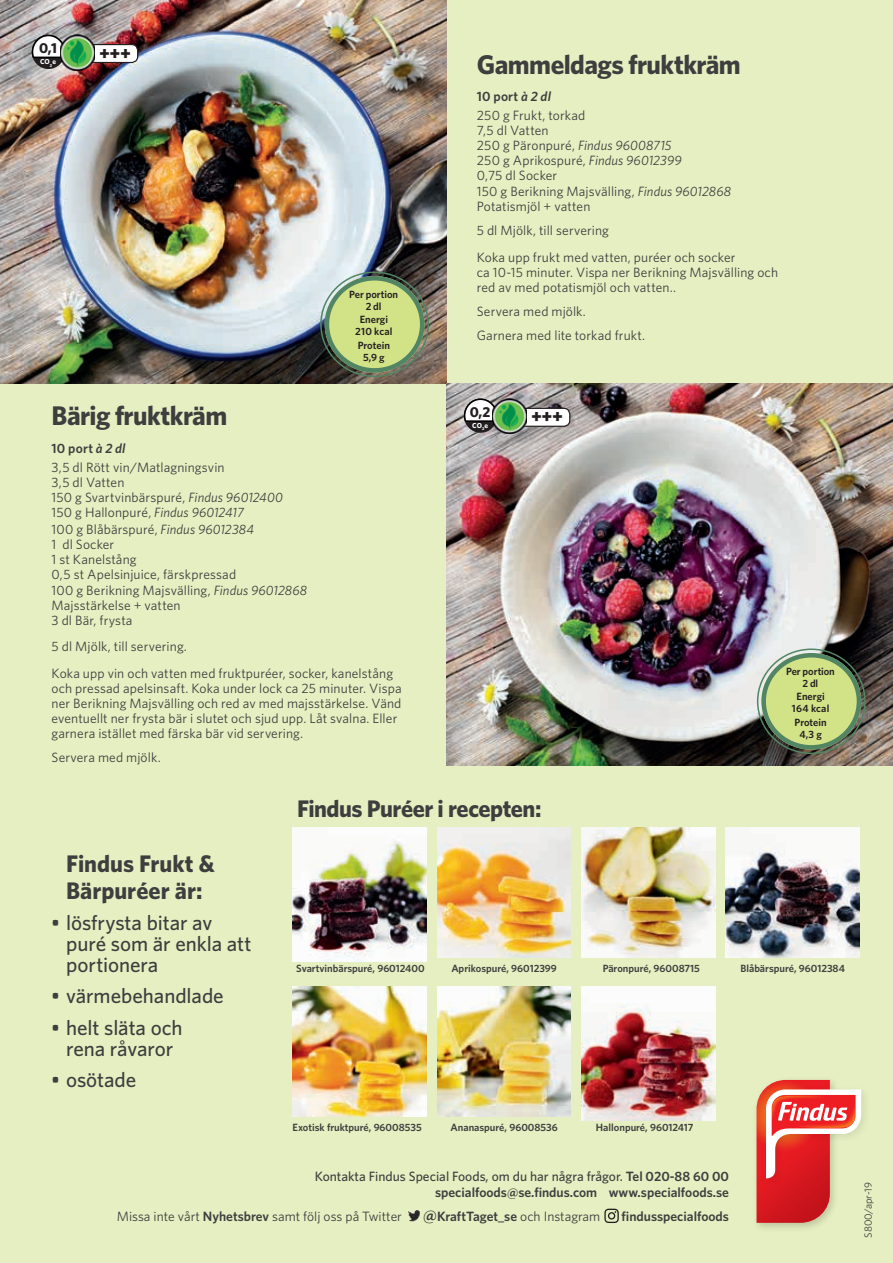
<style>
.page{position:relative;width:893px;height:1263px;background:#e6efc1}
.page>*{position:absolute;margin:0;border:0;box-sizing:border-box;transform-origin:0 0}
.t1{font:700 27px "Whitney";letter-spacing:-.02em;color:#3e3e3f}
.t2{font:700 24px/27px "Whitney";letter-spacing:-.015em;color:#3e3e3f}
.t3{font:500 21px/21px "Whitney";letter-spacing:-.005em;color:#3e3e3f}
.t4{font:900 19.2px "Whitney";color:#231f20}
.t5{font:700 14.4px "Whitney";color:#231f20}
.t6{font:13.5px/15px "Whitney";letter-spacing:.01em;color:#3e3e3f}
.t7{font:600 13.5px/16.5px "Whitney";color:#3e3e3f;text-align:right}
.t8{font:600 10.5px "Whitney";color:#3e3e3f}
.t9{font:600 10.5px/12px "Whitney";color:#231f20;text-align:center}
.t10{font:10.5px "Whitney";color:#3e3e3f}
.t11{font:700 7.2px "Whitney";color:#fff}
.s1{font-weight:600}
.s2{font-weight:600;font-style:italic}
.s3{font-style:italic}
.s4{font-weight:500}
.s5{font-size:16.5px}
.s6{font-weight:400}
</style>
<div class="page">
<img style="left:756px;top:1080px;width:74px;height:143px">
<img style="left:759px;top:1082px;width:105px;height:108px">
<svg style="left:766px;top:1089px;width:95px;height:90px"></svg>
<img style="left:0;top:0;width:446px;height:383px">
<img style="left:446px;top:383px;width:447px;height:383px">
<div style="left:515px;top:408px;width:55px;height:18px;background:#fff;border-radius:6px"></div>
<div style="left:515px;top:408px;width:55px;height:19px;border:1px solid #231f20;border-radius:6px"></div>
<div style="left:464px;top:398px;width:33px;height:35px;background:#231f20;border-radius:50%"></div>
<svg style="left:463px;top:398px;width:29px;height:25px"></svg>
<img style="left:492px;top:398px;width:35px;height:36px">
<div style="left:83px;top:45px;width:55px;height:17px;background:#fff;border-radius:6px"></div>
<div style="left:83px;top:44px;width:55px;height:19px;border:1px solid #231f20;border-radius:6px"></div>
<div style="left:32px;top:35px;width:33px;height:34px;background:#231f20;border-radius:50%"></div>
<svg style="left:31px;top:34px;width:35px;height:25px"></svg>
<img style="left:60px;top:35px;width:35px;height:35px">
<svg style="left:604px;top:1209px;width:15px;height:14px"></svg>
<img style="left:408px;top:1210px;width:13px;height:12px">
<img style="left:293px;top:827px;width:133px;height:134px">
<img style="left:581px;top:986px;width:134px;height:134px">
<img style="left:581px;top:827px;width:134px;height:130px">
<img style="left:293px;top:986px;width:133px;height:130px">
<img style="left:437px;top:986px;width:134px;height:130px">
<img style="left:437px;top:827px;width:134px;height:130px">
<img style="left:726px;top:827px;width:133px;height:130px">
<div style="left:325px;top:276px;width:99px;height:97px;background:#d2e287;border-radius:50%"></div>
<div style="left:320px;top:271px;width:109px;height:106px;border:2px solid #528563;border-radius:50%"></div>
<div style="left:325px;top:276px;width:99px;height:97px;border:4px solid #528563;border-radius:50%"></div>
<div style="left:761px;top:653px;width:100px;height:97px;background:#d2e287;border-radius:50%"></div>
<div style="left:757px;top:648px;width:109px;height:106px;border:2px solid #528563;border-radius:50%"></div>
<div style="left:761px;top:653px;width:100px;height:97px;border:4px solid #528563;border-radius:50%"></div>
<p class="t5" style="left:39px;top:38px;width:19px">0,1</p>
<p class="t11" style="left:40px;top:57px;width:17px">CO<sub>2</sub>e</p>
<h3 class="t4" style="left:99px;top:40px;width:33px">+++</h3>
<p class="t9" style="left:349px;top:288px;width:50px">Per portion<br>2 dl</p>
<p class="t9" style="left:355px;top:313px;width:39px">Energi<br>210 kcal</p>
<p class="t9" style="left:358px;top:339px;width:34px">Protein<br>5,9 g</p>
<h1 class="t1" style="left:477px;top:47px;width:265px">Gammeldags fruktkräm</h1>
<p class="t6" style="left:477px;top:86px;width:110px;line-height:19.2px"><span class="s1">10 port</span> <span class="s2">à 2 dl<br></span>250 g Frukt, torkad</p>
<p class="t6" style="left:477px;top:122px;width:206px">7,5 dl Vatten<br>250 g Päronpuré, <span class="s3">Findus 96008715<br></span>250 g Aprikospuré, <span class="s3">Findus 96012399<br></span>0,75 dl Socker</p>
<p class="t6" style="left:477px;top:184px;width:256px">150 g Berikning Majsvälling, <span class="s3">Findus 96012868<br></span>Potatismjöl + vatten</p>
<p class="t6" style="left:477px;top:217px;width:260px;line-height:27px">5 dl Mjölk, till servering<br>Koka upp frukt med vatten, puréer och socker</p>
<p class="t6" style="left:477px;top:265px;width:303px">ca 10-15 minuter. Vispa ner Berikning Majsvälling och red av med potatismjöl och vatten..</p>
<p class="t6" style="left:477px;top:299px;width:170px;line-height:24px">Servera med mjölk.<br>Garnera med lite torkad frukt.</p>
<h1 class="t1" style="left:52px;top:397px;width:177px">Bärig fruktkräm</h1>
<p class="t6" style="left:52px;top:438px;width:175px;line-height:19.2px"><span class="s1">10 port</span> <span class="s2">à 2 dl<br></span>3,5 dl Rött vin/Matlagningsvin</p>
<p class="t6" style="left:52px;top:475px;width:233px">3,5 dl Vatten<br>150 g Svartvinbärspuré, <span class="s3">Findus 96012400<br></span>150 g Hallonpuré, <span class="s3">Findus 96012417</span></p>
<p class="t6" style="left:52px;top:521px;width:204px">100 g Blåbärspuré, <span class="s3">Findus 96012384<br></span>1 dl Socker<br>1 st Kanelstång<br>0,5 st Apelsinjuice, färskpressad</p>
<p class="t6" style="left:52px;top:582px;width:257px">100 g Berikning Majsvälling, <span class="s3">Findus 96012868<br></span>Majsstärkelse + vatten<br>3 dl Bär, frysta</p>
<p class="t6" style="left:52px;top:632px;width:343px;line-height:27px">5 dl Mjölk, till servering.<br>Koka upp vin och vatten med fruktpuréer, socker, kanelstång</p>
<p class="t6" style="left:52px;top:680px;width:352px">och pressad apelsinsaft. Koka under lock ca 25 minuter. Vispa ner Berikning Majsvälling och red av med majsstärkelse. Vänd eventuellt ner frysta bär i slutet och sjud upp. Låt svalna. Eller garnera istället med färska bär vid servering.</p>
<p class="t6" style="left:52px;top:749px;width:111px">Servera med mjölk.</p>
<p class="t5" style="left:470px;top:402px;width:22px">0,2</p>
<p class="t11" style="left:472px;top:421px;width:17px">CO<sub>2</sub>e</p>
<h3 class="t4" style="left:531px;top:404px;width:33px">+++</h3>
<h2 class="t2" style="left:297px;top:794px;width:246px">Findus Puréer i recepten:</h2>
<p class="t9" style="left:786px;top:665px;width:50px">Per portion<br>2 dl</p>
<p class="t9" style="left:792px;top:690px;width:39px">Energi<br>164 kcal</p>
<p class="t9" style="left:795px;top:716px;width:34px">Protein<br>4,3 g</p>
<h2 class="t2" style="left:66px;top:849px;width:150px">Findus Frukt &amp;<br>Bärpuréer är:</h2>
<h3 class="t3" style="left:66px;top:912px;width:187px;text-indent:-15px">• lösfrysta bitar av puré som är enkla att portionera</h3>
<h3 class="t3" style="left:51px;top:985px;width:174px">• värmebehandlade</h3>
<h3 class="t3" style="left:51px;top:1016px;width:133px;text-align:center">• helt släta och rena råvaror</h3>
<h3 class="t3" style="left:51px;top:1069px;width:87px">• osötade</h3>
<p class="t8" style="left:296px;top:961px;width:130px">Svartvinbärspuré, 96012400</p>
<p class="t8" style="left:451px;top:961px;width:107px">Aprikospuré, 96012399</p>
<p class="t8" style="left:603px;top:961px;width:99px">Päronpuré, 96008715</p>
<p class="t8" style="left:740px;top:961px;width:106px">Blåbärspuré, 96012384</p>
<p class="t8" style="left:293px;top:1120px;width:131px">Exotisk fruktpuré, 96008535</p>
<p class="t8" style="left:450px;top:1120px;width:109px">Ananaspuré, 96008536</p>
<p class="t8" style="left:596px;top:1120px;width:99px">Hallonpuré, 96012417</p>
<p class="t7" style="left:315px;top:1167px;width:416px"><span class="s4">Kontakta Findus Special Foods, om du har några frågor.</span> Tel 020-88 60 00 specialfoods@se.findus.com www.specialfoods.se</p>
<p class="t6" style="left:117px;top:1208px;width:287px">Missa inte vårt <span class="s1">Nyhetsbrev</span> samt följ oss på Twitter</p>
<p class="t7" style="left:423px;top:1207px;width:178px"><span class="s5">@</span>KraftTaget_se <span class="s6">och Instagram</span></p>
<p class="t7" style="left:622px;top:1207px;width:109px">findusspecialfoods</p>
<p class="t10" style="left:861px;top:1238px;width:57px;rotate:-90deg">S800/apr-19</p>
</div>
